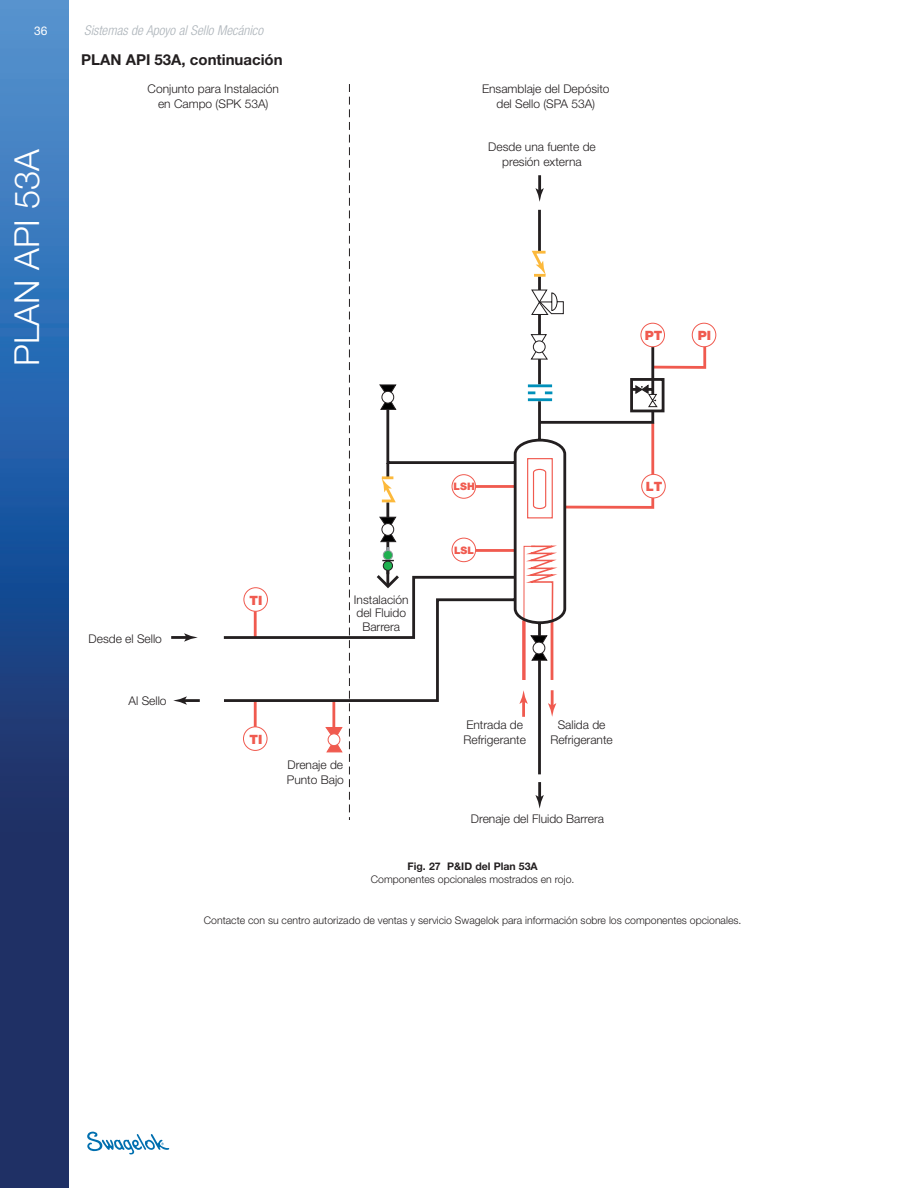
<style>
.page{position:relative;width:918px;height:1188px;background:#fff}
.page>*{position:absolute;margin:0;border:0;box-sizing:border-box;transform-origin:0 0}
.t1{font:300 34.5px "Helvetica Neue LT Std";color:#fff}
.Subhead_2{font:700 15px "Helvetica Neue LT Std";color:#231f20}
.t2{font:italic 300 condensed 13.5px "Helvetica Neue LT Std";color:#adb4ba}
.t3{font:900 12.9px "Helvetica Neue LT Std";color:#f05a4f}
.Body{font:300 12px/15px "Helvetica Neue LT Std";color:#231f20;text-align:center}
.t4{font:12px "Helvetica Neue LT Std";color:#fff}
.t5{font:300 10.5px "Helvetica Neue LT Std";color:#231f20}
.Image_title{font:700 10.5px "Helvetica Neue LT Std";color:#231f20}
.t6{font:900 10.35px "Helvetica Neue LT Std";color:#f05a4f}
</style>
<div class="page">
<svg style="left:87px;top:1132px;width:82px;height:22px"></svg>
<img style="left:0;top:0;width:68px;height:1188px">
<svg style="left:656px;top:342px;width:52px;height:156px"></svg>
<svg style="left:564px;top:322px;width:92px;height:293px"></svg>
<div style="left:642px;top:474px;width:23px;height:24px;background:#fff;border-radius:50%"></div>
<div style="left:641px;top:474px;width:25px;height:24px;border:1px solid #f05a4f;border-radius:50%"></div>
<div style="left:692px;top:323px;width:24px;height:24px;background:#fff;border-radius:50%"></div>
<div style="left:692px;top:323px;width:24px;height:24px;border:1px solid #f05a4f;border-radius:50%"></div>
<div style="left:641px;top:323px;width:24px;height:24px;background:#fff;border-radius:50%"></div>
<div style="left:640px;top:323px;width:25px;height:24px;border:1px solid #f05a4f;border-radius:50%"></div>
<hr style="left:651px;top:380px;width:3px;height:16px;background:#231f20">
<svg style="left:634px;top:385px;width:24px;height:22px"></svg>
<div style="left:630px;top:378px;width:35px;height:34px;border:3px solid #231f20"></div>
<svg style="left:171px;top:84px;width:393px;height:735px"></svg>
<div style="left:352px;top:592px;width:58px;height:41px;background:#fff"></div>
<p class="t4" style="left:34px;top:23px;width:15px">36</p>
<p class="t2" style="left:84px;top:22px;width:180px">Sistemas de Apoyo al Sello Mecánico</p>
<p class="t1" style="left:6px;top:366px;width:219px;rotate:-90deg">PLAN API 53A</p>
<p class="Subhead_2" style="left:81px;top:50px;width:203px">PLAN API 53A, continuación</p>
<p class="Body" style="left:148px;top:81px;width:133px">Conjunto para Instalación en Campo (SPK 53A)</p>
<p class="Body" style="left:482px;top:81px;width:129px">Ensamblaje del Depósito del Sello (SPA 53A)</p>
<p class="Body" style="left:488px;top:139px;width:109px">Desde una fuente de presión externa</p>
<p class="t3" style="left:645px;top:328px;width:19px">PT</p>
<p class="t3" style="left:698px;top:328px;width:15px">PI</p>
<p class="Body" style="left:89px;top:631px;width:75px">Desde el Sello</p>
<p class="Body" style="left:129px;top:693px;width:40px">Al Sello</p>
<p class="t3" style="left:250px;top:593px;width:14px">TI</p>
<p class="Body" style="left:354px;top:592px;width:56px;line-height:13.5px">Instalación del Fluido<br>Barrera</p>
<p class="t3" style="left:249px;top:732px;width:14px">TI</p>
<p class="Body" style="left:287px;top:757px;width:59px;text-align:left">Drenaje de<br>Punto Bajo</p>
<p class="t6" style="left:454px;top:480px;width:23px">LSH</p>
<p class="t6" style="left:454px;top:544px;width:21px">LSL</p>
<p class="t3" style="left:646px;top:479px;width:18px">LT</p>
<p class="Body" style="left:464px;top:717px;width:64px;text-align:left">Entrada de<br>Refrigerante</p>
<p class="Body" style="left:550px;top:717px;width:64px">Salida de<br>Refrigerante</p>
<p class="Body" style="left:471px;top:811px;width:135px">Drenaje del Fluido Barrera</p>
<p class="Image_title" style="left:408px;top:860px;width:132px">Fig. 27 P&amp;ID del Plan 53A</p>
<p class="t5" style="left:371px;top:873px;width:205px">Componentes opcionales mostrados en rojo.</p>
<p class="t5" style="left:204px;top:914px;width:539px">Contacte con su centro autorizado de ventas y servicio Swagelok para información sobre los componentes opcionales.</p>
</div>
